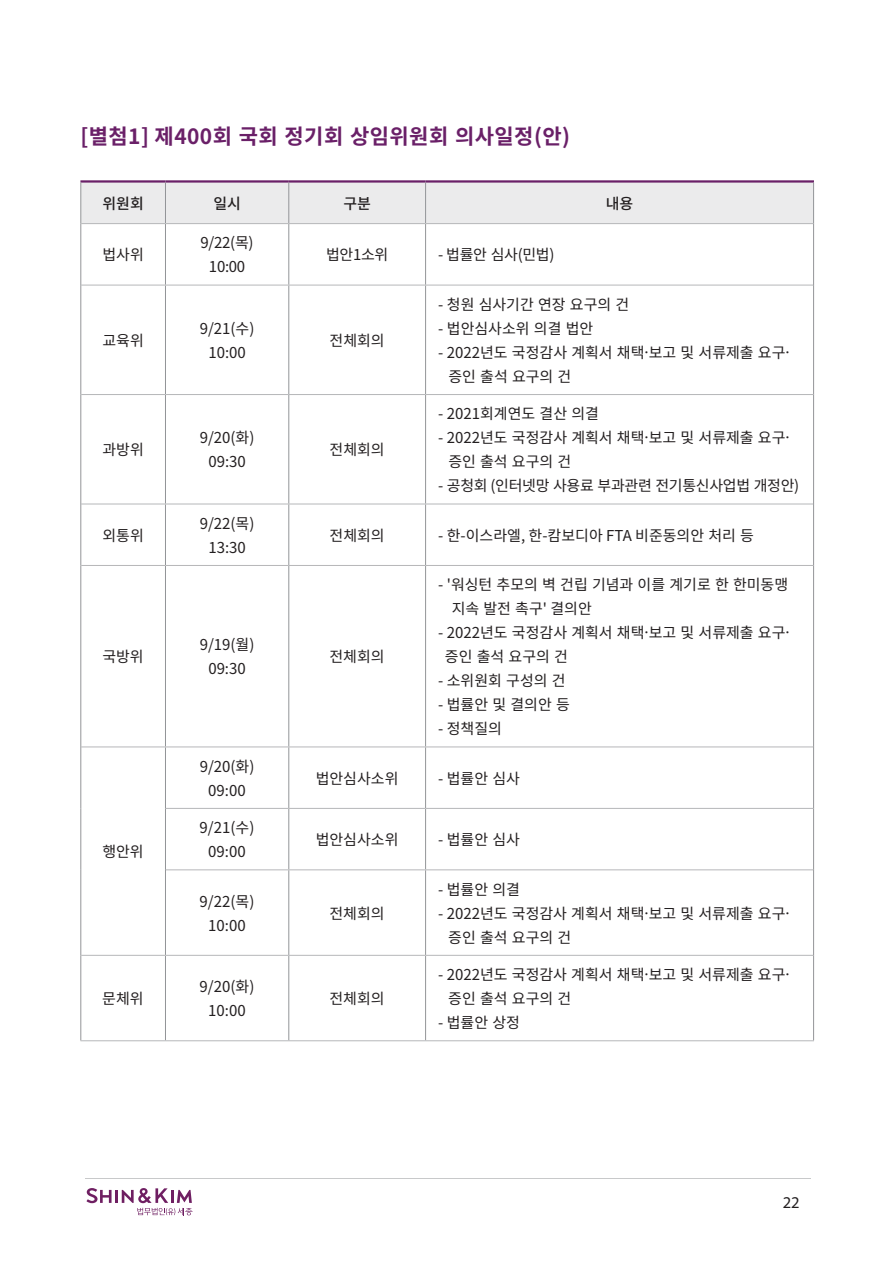
<style>
.page{position:relative;width:893px;height:1263px;background:#fff}
.page>*{position:absolute;margin:0;border:0;box-sizing:border-box;transform-origin:0 0}
.t1{font:700 21px "Noto Sans CJ Kkr";letter-spacing:.02em;color:#6a2068}
.t2{font:16.5px "Myriad Pro";color:#231f20}
.t3{font:15px/24px "Noto Sans CJ Kkr";color:#231f20;text-align:center}
.t4{font:15px "Noto Sans CJ Kkr";letter-spacing:-.02em;color:#231f20}
.t5{font:500 15px "Noto Sans CJ Kkr";color:#231f20}
</style>
<div class="page">
<svg style="left:86px;top:1188px;width:107px;height:27px"></svg>
<hr style="left:85px;top:1178px;width:726px;height:1px;background:#c8c9ca">
<div style="left:81px;top:183px;width:732px;height:40px;background:#ebebec"></div>
<hr style="left:80px;top:180px;width:85px;height:3px;background:#6a2068">
<hr style="left:165px;top:180px;width:124px;height:3px;background:#6a2068">
<hr style="left:289px;top:180px;width:137px;height:3px;background:#6a2068">
<hr style="left:426px;top:180px;width:388px;height:3px;background:#6a2068">
<hr style="left:80px;top:183px;width:1px;height:41px;background:#939598">
<hr style="left:165px;top:183px;width:1px;height:40px;background:#939598">
<hr style="left:288px;top:183px;width:1px;height:40px;background:#939598">
<hr style="left:425px;top:183px;width:1px;height:40px;background:#939598">
<hr style="left:813px;top:183px;width:1px;height:41px;background:#939598">
<hr style="left:80px;top:224px;width:1px;height:61px;background:#939598">
<hr style="left:165px;top:224px;width:1px;height:61px;background:#939598">
<hr style="left:288px;top:224px;width:1px;height:61px;background:#939598">
<hr style="left:425px;top:224px;width:1px;height:61px;background:#939598">
<hr style="left:813px;top:224px;width:1px;height:61px;background:#939598">
<hr style="left:80px;top:285px;width:1px;height:109px;background:#939598">
<hr style="left:165px;top:285px;width:1px;height:109px;background:#939598">
<hr style="left:288px;top:285px;width:1px;height:109px;background:#939598">
<hr style="left:425px;top:285px;width:1px;height:109px;background:#939598">
<hr style="left:813px;top:285px;width:1px;height:109px;background:#939598">
<hr style="left:80px;top:394px;width:1px;height:110px;background:#939598">
<hr style="left:165px;top:395px;width:1px;height:109px;background:#939598">
<hr style="left:288px;top:395px;width:1px;height:109px;background:#939598">
<hr style="left:425px;top:395px;width:1px;height:109px;background:#939598">
<hr style="left:813px;top:394px;width:1px;height:110px;background:#939598">
<hr style="left:80px;top:504px;width:1px;height:61px;background:#939598">
<hr style="left:165px;top:504px;width:1px;height:61px;background:#939598">
<hr style="left:288px;top:504px;width:1px;height:61px;background:#939598">
<hr style="left:425px;top:504px;width:1px;height:61px;background:#939598">
<hr style="left:813px;top:504px;width:1px;height:61px;background:#939598">
<hr style="left:80px;top:565px;width:1px;height:182px;background:#939598">
<hr style="left:165px;top:566px;width:1px;height:180px;background:#939598">
<hr style="left:288px;top:566px;width:1px;height:180px;background:#939598">
<hr style="left:425px;top:566px;width:1px;height:180px;background:#939598">
<hr style="left:813px;top:565px;width:1px;height:182px;background:#939598">
<hr style="left:80px;top:747px;width:1px;height:61px;background:#939598">
<hr style="left:165px;top:747px;width:1px;height:61px;background:#939598">
<hr style="left:288px;top:747px;width:1px;height:61px;background:#939598">
<hr style="left:425px;top:747px;width:1px;height:61px;background:#939598">
<hr style="left:813px;top:747px;width:1px;height:61px;background:#939598">
<hr style="left:80px;top:808px;width:1px;height:62px;background:#939598">
<hr style="left:165px;top:808px;width:1px;height:62px;background:#939598">
<hr style="left:288px;top:809px;width:1px;height:60px;background:#939598">
<hr style="left:425px;top:809px;width:1px;height:60px;background:#939598">
<hr style="left:813px;top:808px;width:1px;height:62px;background:#939598">
<hr style="left:80px;top:870px;width:1px;height:85px;background:#939598">
<hr style="left:165px;top:870px;width:1px;height:85px;background:#939598">
<hr style="left:288px;top:870px;width:1px;height:85px;background:#939598">
<hr style="left:425px;top:870px;width:1px;height:85px;background:#939598">
<hr style="left:813px;top:870px;width:1px;height:85px;background:#939598">
<hr style="left:80px;top:955px;width:1px;height:85px;background:#939598">
<hr style="left:165px;top:956px;width:1px;height:84px;background:#939598">
<hr style="left:288px;top:956px;width:1px;height:84px;background:#939598">
<hr style="left:425px;top:956px;width:1px;height:84px;background:#939598">
<hr style="left:813px;top:955px;width:1px;height:85px;background:#939598">
<hr style="left:81px;top:223px;width:84px;height:1px;background:#b6b7b9">
<hr style="left:165px;top:223px;width:124px;height:1px;background:#b6b7b9">
<hr style="left:289px;top:223px;width:137px;height:1px;background:#b6b7b9">
<hr style="left:426px;top:223px;width:387px;height:1px;background:#b6b7b9">
<hr style="left:81px;top:285px;width:84px;height:1px;background:#b6b7b9">
<hr style="left:165px;top:285px;width:124px;height:1px;background:#b6b7b9">
<hr style="left:289px;top:285px;width:137px;height:1px;background:#b6b7b9">
<hr style="left:426px;top:285px;width:387px;height:1px;background:#b6b7b9">
<hr style="left:81px;top:394px;width:84px;height:1px;background:#b6b7b9">
<hr style="left:165px;top:394px;width:124px;height:1px;background:#b6b7b9">
<hr style="left:289px;top:394px;width:137px;height:1px;background:#b6b7b9">
<hr style="left:426px;top:394px;width:387px;height:1px;background:#b6b7b9">
<hr style="left:81px;top:504px;width:84px;height:1px;background:#b6b7b9">
<hr style="left:165px;top:504px;width:124px;height:1px;background:#b6b7b9">
<hr style="left:289px;top:504px;width:137px;height:1px;background:#b6b7b9">
<hr style="left:426px;top:504px;width:387px;height:1px;background:#b6b7b9">
<hr style="left:81px;top:565px;width:84px;height:1px;background:#b6b7b9">
<hr style="left:165px;top:565px;width:124px;height:1px;background:#b6b7b9">
<hr style="left:289px;top:565px;width:137px;height:1px;background:#b6b7b9">
<hr style="left:426px;top:565px;width:387px;height:1px;background:#b6b7b9">
<hr style="left:81px;top:746px;width:84px;height:1px;background:#b6b7b9">
<hr style="left:165px;top:746px;width:124px;height:1px;background:#b6b7b9">
<hr style="left:289px;top:746px;width:137px;height:1px;background:#b6b7b9">
<hr style="left:426px;top:746px;width:387px;height:1px;background:#b6b7b9">
<hr style="left:166px;top:808px;width:123px;height:1px;background:#b6b7b9">
<hr style="left:289px;top:808px;width:137px;height:1px;background:#b6b7b9">
<hr style="left:426px;top:808px;width:387px;height:1px;background:#b6b7b9">
<hr style="left:166px;top:869px;width:123px;height:1px;background:#b6b7b9">
<hr style="left:289px;top:869px;width:137px;height:1px;background:#b6b7b9">
<hr style="left:426px;top:869px;width:387px;height:1px;background:#b6b7b9">
<hr style="left:81px;top:955px;width:84px;height:1px;background:#b6b7b9">
<hr style="left:165px;top:955px;width:124px;height:1px;background:#b6b7b9">
<hr style="left:289px;top:955px;width:137px;height:1px;background:#b6b7b9">
<hr style="left:426px;top:955px;width:387px;height:1px;background:#b6b7b9">
<hr style="left:80px;top:1040px;width:85px;height:1px;background:#b6b7b9">
<hr style="left:165px;top:1040px;width:124px;height:1px;background:#b6b7b9">
<hr style="left:289px;top:1040px;width:137px;height:1px;background:#b6b7b9">
<hr style="left:426px;top:1040px;width:388px;height:1px;background:#b6b7b9">
<h1 class="t1" style="left:80px;top:125px;width:491px">[별첨1] 제400회 국회 정기회 상임위원회 의사일정(안)</h1>
<p class="t5" style="left:102px;top:195px;width:43px">위원회</p>
<p class="t5" style="left:213px;top:195px;width:29px">일시</p>
<p class="t5" style="left:343px;top:195px;width:29px">구분</p>
<p class="t5" style="left:606px;top:195px;width:29px">내용</p>
<p class="t3" style="left:102px;top:243px;width:43px">법사위</p>
<p class="t3" style="left:201px;top:231px;width:54px">9/22(목)<br>10:00</p>
<p class="t3" style="left:326px;top:243px;width:64px">법안1소위</p>
<p class="t3" style="left:438px;top:243px;width:118px">- 법률안 심사(민법)</p>
<p class="t3" style="left:102px;top:329px;width:43px">교육위</p>
<p class="t3" style="left:200px;top:317px;width:56px">9/21(수)<br>10:00</p>
<p class="t3" style="left:330px;top:329px;width:57px">전체회의</p>
<p class="t3" style="left:102px;top:438px;width:43px">과방위</p>
<p class="t3" style="left:200px;top:426px;width:56px">9/20(화)<br>09:30</p>
<p class="t3" style="left:330px;top:438px;width:57px">전체회의</p>
<p class="t3" style="left:438px;top:293px;width:192px">- 청원 심사기간 연장 요구의 건</p>
<p class="t3" style="left:438px;top:317px;width:156px">- 법안심사소위 의결 법안</p>
<p class="t3" style="left:448px;top:341px;width:340px;text-align:left;text-indent:-10px">- 2022년도 국정감사 계획서 채택·보고 및 서류제출 요구·⋅ 증인 출석 요구의 건</p>
<p class="t3" style="left:438px;top:402px;width:162px">- 2021회계연도 결산 의결</p>
<p class="t3" style="left:448px;top:426px;width:340px;text-align:left;text-indent:-10px">- 2022년도 국정감사 계획서 채택·보고 및 서류제출 요구·⋅ 증인 출석 요구의 건</p>
<p class="t4" style="left:438px;top:477px;width:363px">- 공청회 (인터넷망 사용료 부과관련 전기통신사업법 개정안)</p>
<p class="t3" style="left:102px;top:523px;width:43px">외통위</p>
<p class="t3" style="left:200px;top:511px;width:56px">9/22(목)<br>13:30</p>
<p class="t3" style="left:330px;top:523px;width:57px">전체회의</p>
<p class="t3" style="left:438px;top:523px;width:317px">- 한-이스라엘, 한-캄보디아 FTA 비준동의안 처리 등</p>
<p class="t3" style="left:102px;top:645px;width:43px">국방위</p>
<p class="t3" style="left:200px;top:633px;width:56px">9/19(월)<br>09:30</p>
<p class="t3" style="left:329px;top:645px;width:57px">전체회의</p>
<p class="t3" style="left:452px;top:573px;width:338px;text-align:left;text-indent:-13px">- '워싱턴 추모의 벽 건립 기념과 이를 계기로 한 한미동맹 지속 발전 촉구' 결의안</p>
<p class="t3" style="left:445px;top:621px;width:343px;text-align:left;text-indent:-7px">- 2022년도 국정감사 계획서 채택·보고 및 서류제출 요구·⋅ 증인 출석 요구의 건</p>
<p class="t3" style="left:438px;top:669px;width:129px">- 소위원회 구성의 건</p>
<p class="t3" style="left:438px;top:693px;width:133px">- 법률안 및 결의안 등</p>
<p class="t3" style="left:438px;top:717px;width:65px">- 정책질의</p>
<p class="t3" style="left:102px;top:840px;width:43px">행안위</p>
<p class="t3" style="left:102px;top:987px;width:43px">문체위</p>
<p class="t3" style="left:200px;top:754px;width:56px">9/20(화)<br>09:00</p>
<p class="t3" style="left:316px;top:766px;width:84px">법안심사소위</p>
<p class="t3" style="left:438px;top:766px;width:83px">- 법률안 심사</p>
<p class="t3" style="left:200px;top:816px;width:56px">9/21(수)<br>09:00</p>
<p class="t3" style="left:316px;top:828px;width:84px">법안심사소위</p>
<p class="t3" style="left:438px;top:828px;width:83px">- 법률안 심사</p>
<p class="t3" style="left:200px;top:889px;width:56px">9/22(목)<br>10:00</p>
<p class="t3" style="left:329px;top:901px;width:57px">전체회의</p>
<p class="t3" style="left:438px;top:877px;width:83px">- 법률안 의결</p>
<p class="t3" style="left:448px;top:901px;width:340px;text-align:left;text-indent:-10px">- 2022년도 국정감사 계획서 채택·보고 및 서류제출 요구·⋅ 증인 출석 요구의 건</p>
<p class="t3" style="left:200px;top:975px;width:56px">9/20(화)<br>10:00</p>
<p class="t3" style="left:329px;top:987px;width:57px">전체회의</p>
<p class="t3" style="left:448px;top:963px;width:340px;text-align:left;text-indent:-10px">- 2022년도 국정감사 계획서 채택·보고 및 서류제출 요구·⋅ 증인 출석 요구의 건</p>
<p class="t3" style="left:438px;top:1011px;width:83px">- 법률안 상정</p>
<p class="t2" style="left:783px;top:1192px;width:18px">22</p>
</div>
